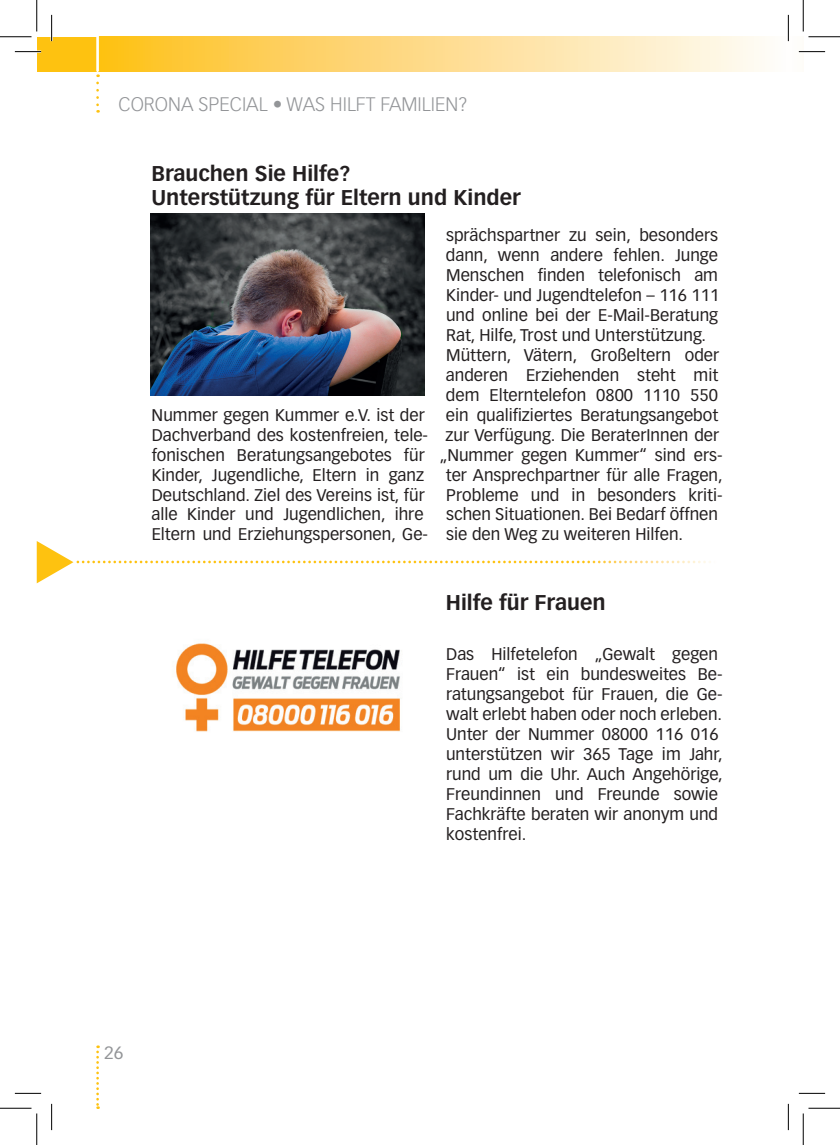
<style>
.page{position:relative;width:840px;height:1145px;background:#fff}
.page>*{position:absolute;margin:0;border:0;box-sizing:border-box;transform-origin:0 0}
.t1{font:700 21px/23.6px "Vectora LT Pro";color:#231f20}
.t2{font:300 19.25px "Vectora LT Pro";color:#939598}
.t3{font:17.5px "Vectora LT Pro";color:#939598}
.t4{font:16.62px/19.9px "Vectora LT Pro";color:#231f20}
</style>
<div class="page">
<div style="left:788px;top:37px;width:15px;height:34px;background:#fefdfb"></div>
<div style="left:99px;top:37px;width:689px;height:34px;background:linear-gradient(to right,#febf1d,#fefcfe)"></div>
<div style="left:37px;top:37px;width:59px;height:34px;background:#fec210"></div>
<svg style="left:96px;top:83px;width:3px;height:30px"></svg>
<svg style="left:96px;top:1045px;width:3px;height:63px"></svg>
<img style="left:151px;top:214px;width:273px;height:182px">
<img style="left:176px;top:643px;width:224px;height:89px">
<svg style="left:37px;top:541px;width:674px;height:42px"></svg>
<hr style="left:15px;top:51px;width:26px;height:2px;background:#fff">
<hr style="left:799px;top:51px;width:26px;height:2px;background:#fff">
<hr style="left:51px;top:15px;width:2px;height:26px;background:#fff">
<hr style="left:787px;top:15px;width:2px;height:26px;background:#fff">
<svg style="left:15px;top:51px;width:26px;height:1px"></svg>
<svg style="left:799px;top:51px;width:26px;height:1px"></svg>
<svg style="left:15px;top:1093px;width:26px;height:1px"></svg>
<svg style="left:799px;top:1093px;width:26px;height:1px"></svg>
<svg style="left:51px;top:15px;width:1px;height:26px"></svg>
<svg style="left:51px;top:1104px;width:1px;height:26px"></svg>
<svg style="left:788px;top:15px;width:1px;height:26px"></svg>
<svg style="left:788px;top:1104px;width:1px;height:26px"></svg>
<hr style="left:0;top:36px;width:32px;height:1px;background:#000">
<hr style="left:808px;top:36px;width:32px;height:1px;background:#000">
<hr style="left:0;top:1108px;width:32px;height:1px;background:#000">
<hr style="left:808px;top:1108px;width:32px;height:1px;background:#000">
<hr style="left:36px;top:0;width:1px;height:31px;background:#000">
<hr style="left:36px;top:1113px;width:1px;height:32px;background:#000">
<hr style="left:803px;top:0;width:1px;height:31px;background:#000">
<hr style="left:803px;top:1113px;width:1px;height:32px;background:#000">
<p class="t2" style="left:119px;top:93px;width:351px">CORONA SPECIAL • WAS HILFT FAMILIEN?</p>
<p class="t1" style="left:151px;top:162px;width:371px">Brauchen Sie Hilfe?<br>Unterstützung für Eltern und Kinder</p>
<p class="t4" style="left:151px;top:405px;width:278px">Nummer gegen Kummer e.V. ist der Dachverband des kostenfreien, tele&shy;fonischen Beratungsangebotes für Kinder, Jugendliche, Eltern in ganz Deutschland. Ziel des Vereins ist, für alle Kinder und Jugendlichen, ihre Eltern und Erziehungspersonen, Ge-</p>
<p class="t4" style="left:446px;top:225px;width:274px">sprächspartner zu sein, besonders</p>
<p class="t4" style="left:446px;top:245px;width:274px">dann, wenn andere fehlen. Junge</p>
<p class="t4" style="left:446px;top:265px;width:273px">Menschen finden telefonisch am</p>
<p class="t4" style="left:446px;top:285px;width:275px">Kinder- und Jugendtelefon – 116 111</p>
<p class="t4" style="left:446px;top:305px;width:274px">und online bei der E-Mail-Beratung</p>
<p class="t4" style="left:446px;top:325px;width:261px">Rat, Hilfe, Trost und Unterstützung.</p>
<p class="t4" style="left:446px;top:345px;width:275px">Müttern, Vätern, Großeltern oder</p>
<p class="t4" style="left:446px;top:365px;width:274px">anderen Erziehenden steht mit</p>
<p class="t4" style="left:446px;top:385px;width:274px">dem Elterntelefon 0800 1110 550</p>
<p class="t4" style="left:446px;top:405px;width:274px">ein quali fiziertes Beratungsangebot</p>
<p class="t4" style="left:446px;top:425px;width:275px">zur Verfügung. Die BeraterInnen der</p>
<p class="t4" style="left:440px;top:445px;width:284px">„Nummer gegen Kummer“ sind ers-</p>
<p class="t4" style="left:446px;top:465px;width:278px">ter Ansprechpartner für alle Fragen,</p>
<p class="t4" style="left:446px;top:485px;width:278px">Probleme und in besonders kriti-</p>
<p class="t4" style="left:446px;top:505px;width:273px">schen Situationen. Bei Bedarf öffnen</p>
<p class="t4" style="left:446px;top:525px;width:239px">sie den Weg zu weiteren Hilfen.</p>
<p class="t1" style="left:446px;top:591px;width:161px">Hilfe für Frauen</p>
<p class="t4" style="left:446px;top:644px;width:278px">Das Hilfetelefon „Gewalt gegen<br>Frauen“ ist ein bundesweites Be&shy;ratungsangebot für Frauen, die Ge&shy;walt erlebt haben oder noch erleben.<br>Unter der Nummer 08000 116 016 unterstützen wir 365 Tage im Jahr, rund um die Uhr. Auch Angehörige,<br>Freundinnen und Freunde sowie<br>Fachkräfte beraten wir anonym und kostenfrei.</p>
<p class="t3" style="left:104px;top:1042px;width:21px">26</p>
</div>
